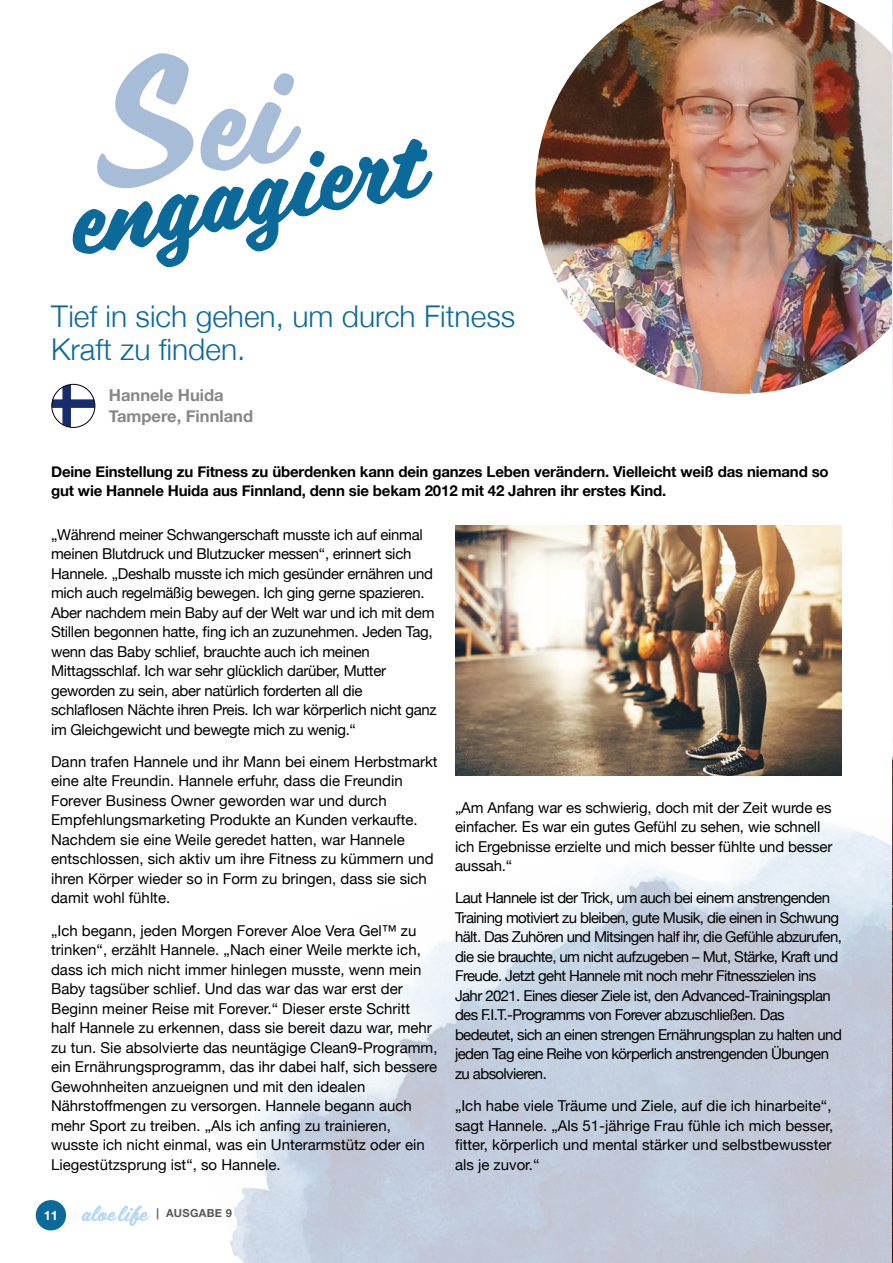
<style>
.page{position:relative;width:893px;height:1263px;background:#fff}
.page>*{position:absolute;margin:0;border:0;box-sizing:border-box;transform-origin:0 0}
.t1{font:110.7px "Scriptorama JF Tradeshow";color:#0c6a9a}
.t2{font:300 30px/33px "Helvetica Neue";color:#0c6a9a}
.t3{font:700 16.5px/21px "Helvetica Neue";color:#878787}
.t4{font:15px/19.5px "Helvetica Neue";letter-spacing:-.01em;color:#000}
.t5{font:15px/19.5px "Helvetica Neue";letter-spacing:-.04em;color:#000}
.t6{font:700 15px/19.5px "Helvetica Neue";letter-spacing:-.01em;color:#000}
.t7{font:700 12.9px "Helvetica Neue";color:#fff}
.t8{font:700 11.1px "Helvetica Neue";letter-spacing:.03em;color:#575756}
</style>
<div class="page">
<img style="left:535px;top:0;width:357px;height:394px">
<img style="left:892px;top:0;width:1px;height:781px">
<hr style="left:892px;top:781px;width:1px;height:482px;background:#000">
<svg style="left:52px;top:384px;width:43px;height:43px"></svg>
<div style="left:52px;top:384px;width:43px;height:44px;border:1px solid #000;border-radius:50%"></div>
<img style="left:455px;top:525px;width:387px;height:250px">
<div style="left:36px;top:1200px;width:30px;height:30px;background:#0c6a9a;border-radius:50%"></div>
<svg style="left:82px;top:1205px;width:67px;height:21px"></svg>
<h1 class="t1" style="left:52px;top:140px;width:361px;rotate:-10deg">engagiert</h1>
<h2 class="t2" style="left:51px;top:298px;width:466px">Tief in sich gehen, um durch Fitness<br>Kraft zu finden.</h2>
<p class="t3" style="left:109px;top:385px;width:146px">Hannele Huida<br>Tampere, Finnland</p>
<p class="t6" style="left:51px;top:462px;width:779px">Deine Einstellung zu Fitness zu überdenken kann dein ganzes Leben verändern. Vielleicht weiß das niemand so gut wie Hannele Huida aus Finnland, denn sie bekam 2012 mit 42 Jahren ihr erstes Kind.</p>
<p class="t4" style="left:51px;top:525px;width:387px">„Während meiner Schwangerschaft musste ich auf einmal meinen Blutdruck und Blutzucker messen“, erinnert sich Hannele. „Deshalb musste ich mich gesünder ernähren und mich auch regelmäßig bewegen. Ich ging gerne spazieren.<br>Aber nachdem mein Baby auf der Welt war und ich mit dem Stillen begonnen hatte, fing ich an zuzunehmen. Jeden Tag, wenn das Baby schlief, brauchte auch ich meinen Mittagsschlaf. Ich war sehr glücklich darüber, Mutter geworden zu sein, aber natürlich forderten all die schlaflosen Nächte ihren Preis. Ich war körperlich nicht ganz im Gleichgewicht und bewegte mich zu wenig.“</p>
<p class="t4" style="left:51px;top:753px;width:388px">Dann trafen Hannele und ihr Mann bei einem Herbstmarkt eine alte Freundin. Hannele erfuhr, dass die Freundin Forever Business Owner geworden war und durch Empfehlungsmarketing Produkte an Kunden verkaufte.<br>Nachdem sie eine Weile geredet hatten, war Hannele entschlossen, sich aktiv um ihre Fitness zu kümmern und ihren Körper wieder so in Form zu bringen, dass sie sich damit wohl fühlte.</p>
<p class="t4" style="left:51px;top:921px;width:388px">„Ich begann, jeden Morgen Forever Aloe Vera Gel™ zu trinken“, erzählt Hannele. „Nach einer Weile merkte ich, dass ich mich nicht immer hinlegen musste, wenn mein Baby tagsüber schlief. Und das war das war erst der Beginn meiner Reise mit Forever.“ Dieser erste Schritt half Hannele zu erkennen, dass sie bereit dazu war, mehr zu tun. Sie absolvierte das neuntägige Clean9-Programm, ein Ernährungsprogramm, das ihr dabei half, sich bessere Gewohnheiten anzueignen und mit den idealen Nährstoffmengen zu versorgen. Hannele begann auch mehr Sport zu treiben. „Als ich anfing zu trainieren, wusste ich nicht einmal, was ein Unterarmstütz oder ein Liegestützsprung ist“, so Hannele.</p>
<p class="t4" style="left:455px;top:798px;width:379px">„Am Anfang war es schwierig, doch mit der Zeit wurde es einfacher. Es war ein gutes Gefühl zu sehen, wie schnell ich Ergebnisse erzielte und mich besser fühlte und besser aussah.“</p>
<p class="t5" style="left:455px;top:889px;width:388px">Laut Hannele ist der Trick, um auch bei einem anstrengenden Training motiviert zu bleiben, gute Musik, die einen in Schwung hält. Das Zuhören und Mitsingen half ihr, die Gefühle abzurufen, die sie brauchte, um nicht aufzugeben – Mut, Stärke, Kraft und Freude. Jetzt geht Hannele mit noch mehr Fitnesszielen ins Jahr 2021. Eines dieser Ziele ist, den Advanced-Trainingsplan des F.I.T.-Programms von Forever abzuschließen. Das bedeutet, sich an einen strengen Ernährungsplan zu halten und jeden Tag eine Reihe von körperlich anstrengenden Übungen zu absolvieren.</p>
<p class="t4" style="left:455px;top:1097px;width:380px;text-align:justify">„Ich habe viele Träume und Ziele, auf die ich hinarbeite“, sagt Hannele. „Als 51-jährige Frau fühle ich mich besser, fitter, körperlich und mental stärker und selbstbewusster als je zuvor.“</p>
<p class="t7" style="left:44px;top:1205px;width:16px">11</p>
<p class="t8" style="left:156px;top:1205px;width:77px">| AUSGABE 9</p>
</div>
